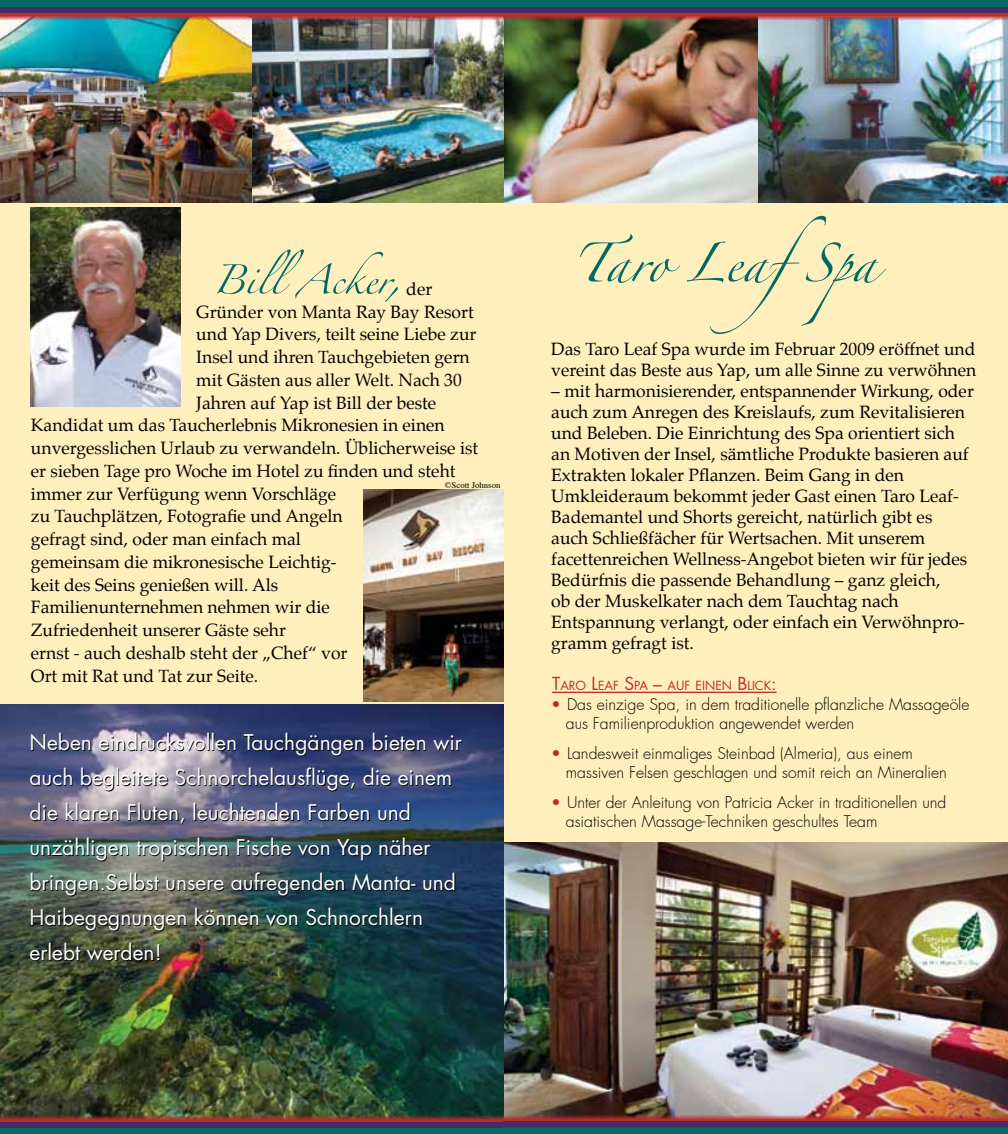
<style>
.page{position:relative;width:1008px;height:1134px;background:#fff}
.page>*{position:absolute;margin:0;border:0;box-sizing:border-box;transform-origin:0 0}
.t1{font:21px/35px "Futura";color:#fff}
.t2{font:17.5px/21px "Palatino";color:#000}
.t3{font:300 15.75px/19.2px "Futura";color:#000}
.t4{font:12.25px "Futura";color:#c12930}
.t5{font:8.75px "Times";color:#000}
.s1{font-size:17.5px}
.s2{color:#c12930}
</style>
<div class="page">
<div style="left:0;top:9px;width:503px;height:834px;background:#ffefbd"></div>
<img style="left:0;top:21px;width:503px;height:181px">
<img style="left:0;top:704px;width:503px;height:410px">
<div style="left:0;top:7px;width:503px;height:6px;background:#442d65"></div>
<img style="left:0;top:13px;width:503px;height:8px">
<div style="left:0;top:0;width:503px;height:7px;background:#006a62"></div>
<div style="left:0;top:1122px;width:503px;height:6px;background:#442d65"></div>
<img style="left:0;top:1114px;width:503px;height:8px">
<div style="left:0;top:1128px;width:503px;height:6px;background:#006a62"></div>
<img style="left:31px;top:208px;width:150px;height:199px">
<img style="left:364px;top:490px;width:139px;height:211px">
<svg style="left:217px;top:249px;width:181px;height:53px"></svg>
<div style="left:504px;top:9px;width:504px;height:843px;background:#ffefbd"></div>
<img style="left:757px;top:21px;width:251px;height:181px">
<img style="left:504px;top:21px;width:253px;height:182px">
<svg style="left:580px;top:216px;width:306px;height:118px"></svg>
<hr style="left:552px;top:692px;width:225px;height:1px;background:#c12930">
<img style="left:504px;top:843px;width:504px;height:271px">
<div style="left:503px;top:7px;width:505px;height:6px;background:#442d65"></div>
<img style="left:503px;top:13px;width:505px;height:8px">
<div style="left:503px;top:0;width:505px;height:7px;background:#006a62"></div>
<div style="left:503px;top:1121px;width:505px;height:7px;background:#442d65"></div>
<img style="left:503px;top:1114px;width:505px;height:7px">
<div style="left:503px;top:1128px;width:505px;height:6px;background:#006a62"></div>
<p class="t2" style="left:406px;top:278px;width:27px">der</p>
<p class="t2" style="left:196px;top:301px;width:279px">Gründer von Manta Ray Bay Resort</p>
<p class="t2" style="left:196px;top:324px;width:282px">und Yap Divers, teilt seine Liebe zur</p>
<p class="t2" style="left:196px;top:347px;width:275px">Insel und ihren Tauchgebieten gern</p>
<p class="t2" style="left:196px;top:369px;width:267px">mit Gästen aus aller Welt. Nach 30</p>
<p class="t2" style="left:196px;top:392px;width:242px">Jahren auf Yap ist Bill der beste</p>
<p class="t2" style="left:31px;top:415px;width:415px">Kandidat um das Taucherlebnis Mikronesien in einen</p>
<p class="t2" style="left:31px;top:438px;width:449px">unvergesslichen Urlaub zu verwandeln. Üblicherweise ist</p>
<p class="t2" style="left:31px;top:460px;width:426px">er sieben Tage pro Woche im Hotel zu finden und steht</p>
<p class="t2" style="left:31px;top:483px;width:307px">immer zur Verfügung wenn Vorschläge</p>
<p class="t2" style="left:31px;top:506px;width:313px">zu Tauchplätzen, Fotografie und Angeln</p>
<p class="t2" style="left:31px;top:529px;width:272px">gefragt sind, oder man einfach mal</p>
<p class="t2" style="left:31px;top:551px;width:307px">gemeinsam die mikronesische Leichtig-</p>
<p class="t2" style="left:31px;top:574px;width:249px">keit des Seins genießen will. Als</p>
<p class="t2" style="left:31px;top:597px;width:300px">Familienunternehmen nehmen wir die</p>
<p class="t2" style="left:31px;top:620px;width:257px">Zufriedenheit unserer Gäste sehr</p>
<p class="t2" style="left:31px;top:642px;width:318px">ernst - auch deshalb steht der „Chef“ vor</p>
<p class="t2" style="left:31px;top:665px;width:229px">Ort mit Rat und Tat zur Seite.</p>
<p class="t5" style="left:445px;top:477px;width:57px">©Scott Johnson</p>
<p class="t1" style="left:30px;top:725px;width:434px">Neben eindrucksvollen Tauchgängen bieten wir auch begleitete Schnorchelausflüge, die einem die klaren Fluten, leuchtenden Farben und unzähligen tropischen Fische von Yap näher bringen.Selbst unsere aufregenden Manta- und Haibegegnungen können von Schnorchlern erlebt werden!</p>
<p class="t2" style="left:551px;top:339px;width:427px">Das Taro Leaf Spa wurde im Februar 2009 eröffnet und vereint das Beste aus Yap, um alle Sinne zu verwöhnen</p>
<p class="t2" style="left:551px;top:381px;width:424px">– mit harmonisierender, entspannender Wirkung, oder auch zum Anregen des Kreislaufs, zum Revitalisieren und Beleben. Die Einrichtung des Spa orientiert sich an Motiven der Insel, sämtliche Produkte basieren auf Extrakten lokaler Pflanzen. Beim Gang in den Umkleideraum bekommt jeder Gast einen Taro Leaf-Bademantel und Shorts gereicht, natürlich gibt es auch Schließfächer für Wertsachen. Mit unserem facettenreichen Wellness-Angebot bieten wir für jedes Bedürfnis die passende Behandlung – ganz gleich,<br>ob der Muskelkater nach dem Tauchtag nach Entspannung verlangt, oder einfach ein Verwöhnpro&shy;gramm gefragt ist.</p>
<p class="t4" style="left:552px;top:677px;width:226px"><span class="s1">T</span>ARO <span class="s1">L</span>EAF <span class="s1">S</span>PA <span class="s1">–</span> AUF EINEN <span class="s1">B</span>LICK<span class="s1">:</span></p>
<p class="t3" style="left:566px;top:695px;width:405px;text-indent:-15px"><span class="s2">•</span> Das einzige Spa, in dem traditionelle pflanzliche Massageöle aus Familienproduktion angewendet werden</p>
<p class="t3" style="left:566px;top:744px;width:383px;text-indent:-15px"><span class="s2">•</span> Landesweit einmaliges Steinbad (Almeria), aus einem massiven Felsen geschlagen und somit reich an Mineralien</p>
<p class="t3" style="left:566px;top:793px;width:382px;text-indent:-15px"><span class="s2">•</span> Unter der Anleitung von Patricia Acker in traditionellen und asiatischen Massage-Techniken geschultes Team</p>
</div>
